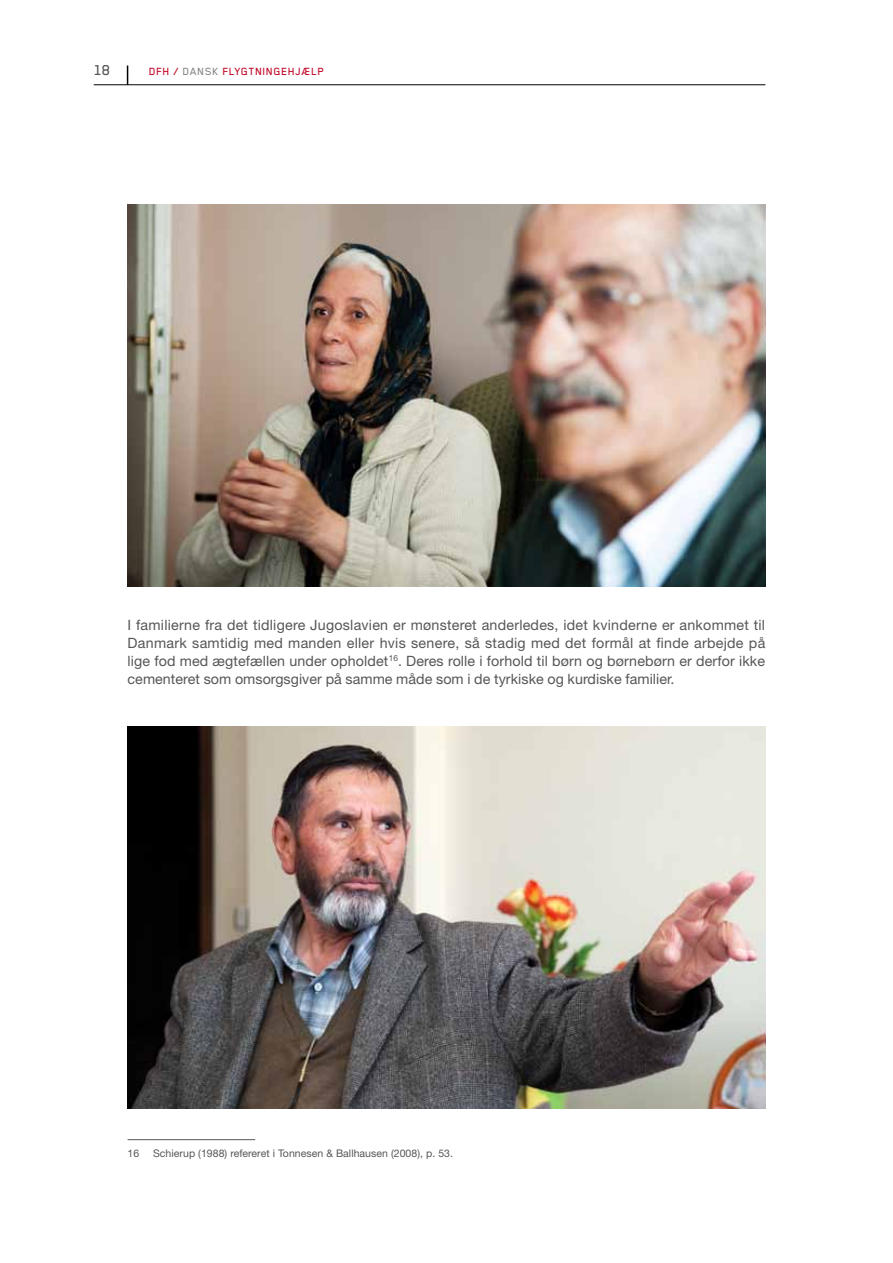
<style>
.page{position:relative;width:893px;height:1263px;background:#fff}
.page>*{position:absolute;margin:0;border:0;box-sizing:border-box;transform-origin:0 0}
.t1{font:500 16.5px "Blender Pro";color:#565656}
.t2{font:14.25px/18px "Helvetica Neue";letter-spacing:.005em;color:#565656;text-align:justify}
.t3{font:500 12px "Blender Pro";letter-spacing:.05em;color:#c10525}
.t4{font:10.5px "Helvetica Neue";letter-spacing:.005em;color:#565656}
.s1{color:#878786}
</style>
<div class="page">
<hr style="left:94px;top:85px;width:671px;height:1px;background:#000">
<svg style="left:127px;top:65px;width:1px;height:20px"></svg>
<img style="left:128px;top:204px;width:637px;height:383px">
<img style="left:128px;top:726px;width:637px;height:383px">
<hr style="left:128px;top:1139px;width:127px;height:1px;background:#565656">
<p class="t1" style="left:94px;top:62px;width:18px">18</p>
<p class="t3" style="left:149px;top:65px;width:176px">DFH / <span class="s1">DANSK</span> FLYGTNINGEHJÆLP</p>
<p class="t2" style="left:128px;top:616px;width:639px">I familierne fra det tidligere Jugoslavien er mønsteret anderledes, idet kvinderne er ankommet til Danmark samtidig med manden eller hvis senere, så stadig med det formål at finde arbejde på lige fod med ægtefællen under opholdet<sup>16</sup>. Deres rolle i forhold til børn og børnebørn er derfor ikke cementeret som omsorgsgiver på samme måde som i de tyrkiske og kurdiske familier.</p>
<p class="t4" style="left:128px;top:1147px;width:13px">16</p>
<p class="t4" style="left:153px;top:1147px;width:301px">Schierup (1988) refereret i Tonnesen &amp; Ballhausen (2008), p. 53.</p>
</div>
